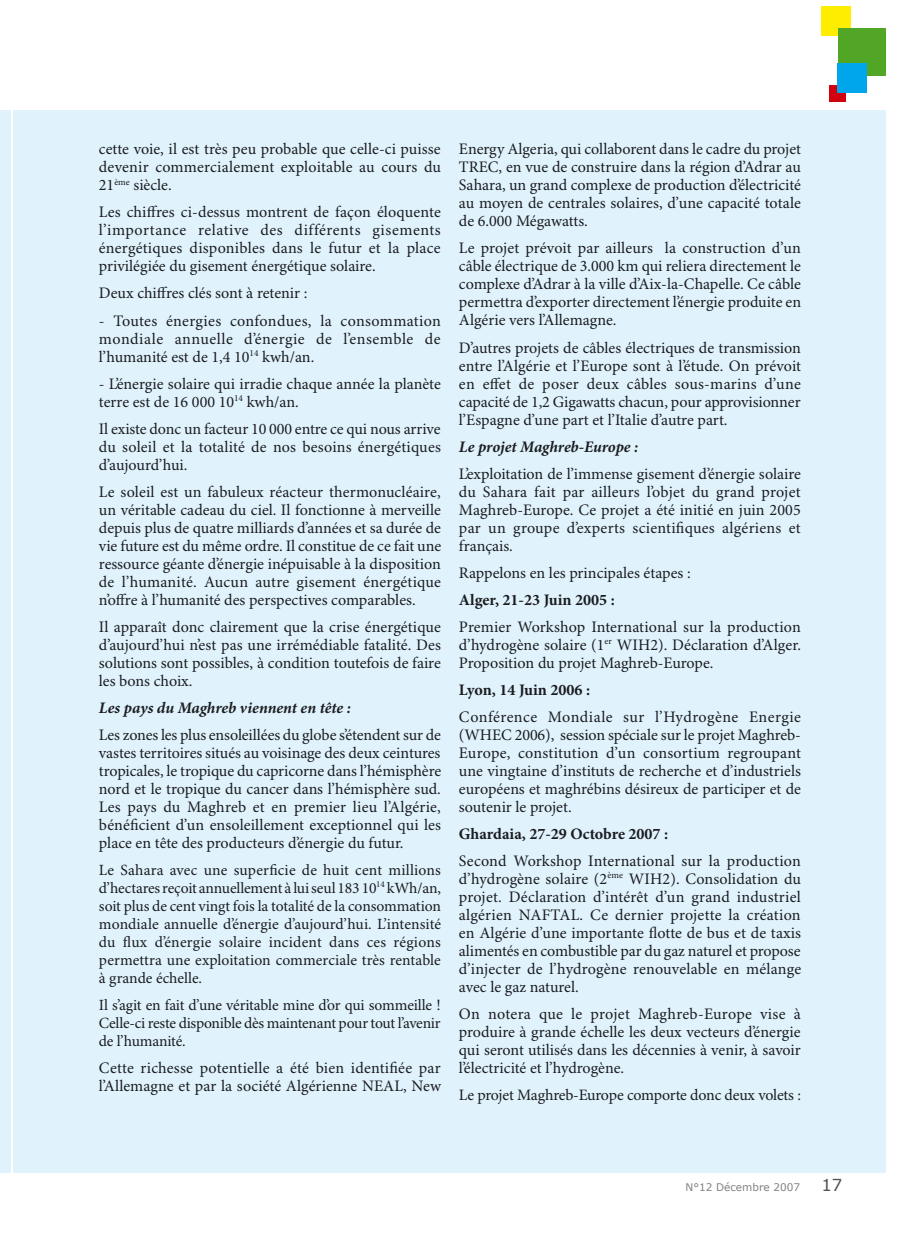
<style>
.page{position:relative;width:902px;height:1246px;background:#fff}
.page>*{position:absolute;margin:0;border:0;box-sizing:border-box;transform-origin:0 0}
.t1{font:16.5px "Verdana";color:#504f53}
.email{font:16.05px/18px "Minion Pro";color:#1b1c20;text-align:justify}
.email-2{font:700 16.05px "Minion Pro";color:#1b1c20}
.email-3{font:italic 700 16.05px "Minion Pro";letter-spacing:-.005em;color:#1b1c20}
.email-4{font:15.9px "Minion Pro";letter-spacing:-.015em;color:#1b1c20}
.email-5{font:15.6px/18px "Minion Pro";letter-spacing:-.01em;color:#1b1c20;text-align:justify}
.t2{font:10.5px "Verdana";color:#818084}
</style>
<div class="page">
<div style="left:821px;top:6px;width:29px;height:30px;background:#ffed00"></div>
<div style="left:837px;top:28px;width:48px;height:48px;background:#52a625"></div>
<div style="left:828px;top:85px;width:17px;height:17px;background:#d1010e"></div>
<div style="left:837px;top:64px;width:29px;height:29px;background:#00a6eb"></div>
<div style="left:0;top:111px;width:11px;height:1062px;background:#e0f3fc"></div>
<div style="left:14px;top:111px;width:871px;height:1062px;background:#e0f3fc"></div>
<p class="email" style="left:99px;top:141px;width:343px">cette voie, il est très peu probable que celle-ci puisse devenir commercialement exploitable au cours du 21<sup>ème</sup> siècle.</p>
<p class="email" style="left:99px;top:204px;width:343px">Les chiffres ci-dessus montrent de façon éloquente l’importance relative des différents gisements énergétiques disponibles dans le futur et la place privilégiée du gisement énergétique solaire.</p>
<p class="email" style="left:99px;top:285px;width:210px">Deux chiffres clés sont à retenir :</p>
<p class="email" style="left:99px;top:312px;width:343px">- Toutes énergies confondues, la consommation mondiale annuelle d’énergie de l’ensemble de l’humanité est de 1,4 10<sup>14</sup> kwh/an.</p>
<p class="email" style="left:99px;top:375px;width:343px">- L’énergie solaire qui irradie chaque année la planète terre est de 16 000 10<sup>14</sup> kwh/an.</p>
<p class="email" style="left:99px;top:420px;width:343px">Il existe donc un facteur 10 000 entre ce qui nous arrive du soleil et la totalité de nos besoins énergétiques d’aujourd’hui.</p>
<p class="email" style="left:99px;top:483px;width:344px">Le soleil est un fabuleux réacteur thermonucléaire, un véritable cadeau du ciel. Il fonctionne à merveille depuis plus de quatre milliards d’années et sa durée de vie future est du même ordre. Il constitue de ce fait une ressource géante d’énergie inépuisable à la disposition de l’humanité. Aucun autre gisement énergétique n’offre à l’humanité des perspectives comparables.</p>
<p class="email" style="left:99px;top:618px;width:343px">Il apparaît donc clairement que la crise énergétique d’aujourd’hui n’est pas une irrémédiable fatalité. Des solutions sont possibles, à condition toutefois de faire les bons choix.</p>
<p class="email-3" style="left:99px;top:698px;width:253px">Les pays du Maghreb viennent en tête :</p>
<p class="email" style="left:99px;top:726px;width:344px">Les zones les plus ensoleillées du globe s’étendent sur de vastes territoires situés au voisinage des deux ceintures tropicales, le tropique du capricorne dans l’hémisphère nord et le tropique du cancer dans l’hémisphère sud.<br>Les pays du Maghreb et en premier lieu l’Algérie, bénéficient d’un ensoleillement exceptionnel qui les place en tête des producteurs d’énergie du futur.</p>
<p class="email-5" style="left:99px;top:861px;width:343px">Le Sahara avec une superficie de huit cent millions d’hectares reçoit annuellement à lui seul 183 10<sup>14</sup> kWh/an, soit plus de cent vingt fois la totalité de la consommation mondiale annuelle d’énergie d’aujourd’hui. L’intensité du flux d’énergie solaire incident dans ces régions permettra une exploitation commerciale très rentable à grande échelle.</p>
<p class="email-5" style="left:99px;top:996px;width:343px">Il s’agit en fait d’une véritable mine d’or qui sommeille !<br>Celle-ci reste disponible dès maintenant pour tout l’avenir de l’humanité.</p>
<p class="email" style="left:99px;top:1059px;width:343px">Cette richesse potentielle a été bien identifiée par l’Allemagne et par la société Algérienne NEAL, New</p>
<p class="email" style="left:459px;top:141px;width:343px">Energy Algeria, qui collaborent dans le cadre du projet TREC, en vue de construire dans la région d’Adrar au Sahara, un grand complexe de production d’électricité au moyen de centrales solaires, d’une capacité totale de 6.000 Mégawatts.</p>
<p class="email" style="left:459px;top:240px;width:343px">Le projet prévoit par ailleurs la construction d’un câble électrique de 3.000 km qui reliera directement le complexe d’Adrar à la ville d’Aix-la-Chapelle. Ce câble permettra d’exporter directement l’énergie produite en Algérie vers l’Allemagne.</p>
<p class="email" style="left:459px;top:339px;width:344px">D’autres projets de câbles électriques de transmission entre l’Algérie et l’Europe sont à l’étude. On prévoit en effet de poser deux câbles sous-marins d’une capacité de 1,2 Gigawatts chacun, pour approvisionner l’Espagne d’une part et l’Italie d’autre part.</p>
<p class="email-3" style="left:459px;top:437px;width:181px">Le projet Maghreb-Europe :</p>
<p class="email" style="left:459px;top:465px;width:343px">L’exploitation de l’immense gisement d’énergie solaire du Sahara fait par ailleurs l’objet du grand projet Maghreb-Europe. Ce projet a été initié en juin 2005 par un groupe d’experts scientifiques algériens et français.</p>
<p class="email" style="left:459px;top:564px;width:233px">Rappelons en les principales étapes :</p>
<p class="email-2" style="left:459px;top:590px;width:157px">Alger, 21-23 Juin 2005 :</p>
<p class="email" style="left:459px;top:618px;width:343px">Premier Workshop International sur la production d’hydrogène solaire (1<sup>er</sup> WIH2). Déclaration d’Alger.<br>Proposition du projet Maghreb-Europe.</p>
<p class="email-2" style="left:459px;top:680px;width:133px">Lyon, 14 Juin 2006 :</p>
<p class="email" style="left:459px;top:708px;width:343px">Conférence Mondiale sur l’Hydrogène Energie (WHEC 2006), session spéciale sur le projet Maghreb-Europe, constitution d’un consortium regroupant une vingtaine d’instituts de recherche et d’industriels européens et maghrébins désireux de participer et de soutenir le projet.</p>
<p class="email-2" style="left:459px;top:824px;width:211px">Ghardaia, 27-29 Octobre 2007 :</p>
<p class="email" style="left:459px;top:852px;width:344px">Second Workshop International sur la production d’hydrogène solaire (2<sup>ème</sup> WIH2). Consolidation du projet. Déclaration d’intérêt d’un grand industriel algérien NAFTAL. Ce dernier projette la création en Algérie d’une importante flotte de bus et de taxis alimentés en combustible par du gaz naturel et propose d’injecter de l’hydrogène renouvelable en mélange avec le gaz naturel.</p>
<p class="email" style="left:459px;top:1005px;width:343px">On notera que le projet Maghreb-Europe vise à produire à grande échelle les deux vecteurs d’énergie qui seront utilisés dans les décennies à venir, à savoir l’électricité et l’hydrogène.</p>
<p class="email-4" style="left:459px;top:1085px;width:343px">Le projet Maghreb-Europe comporte donc deux volets :</p>
<p class="t2" style="left:685px;top:1181px;width:116px">N°12 Décembre 2007</p>
<p class="t1" style="left:821px;top:1175px;width:22px">17</p>
</div>
